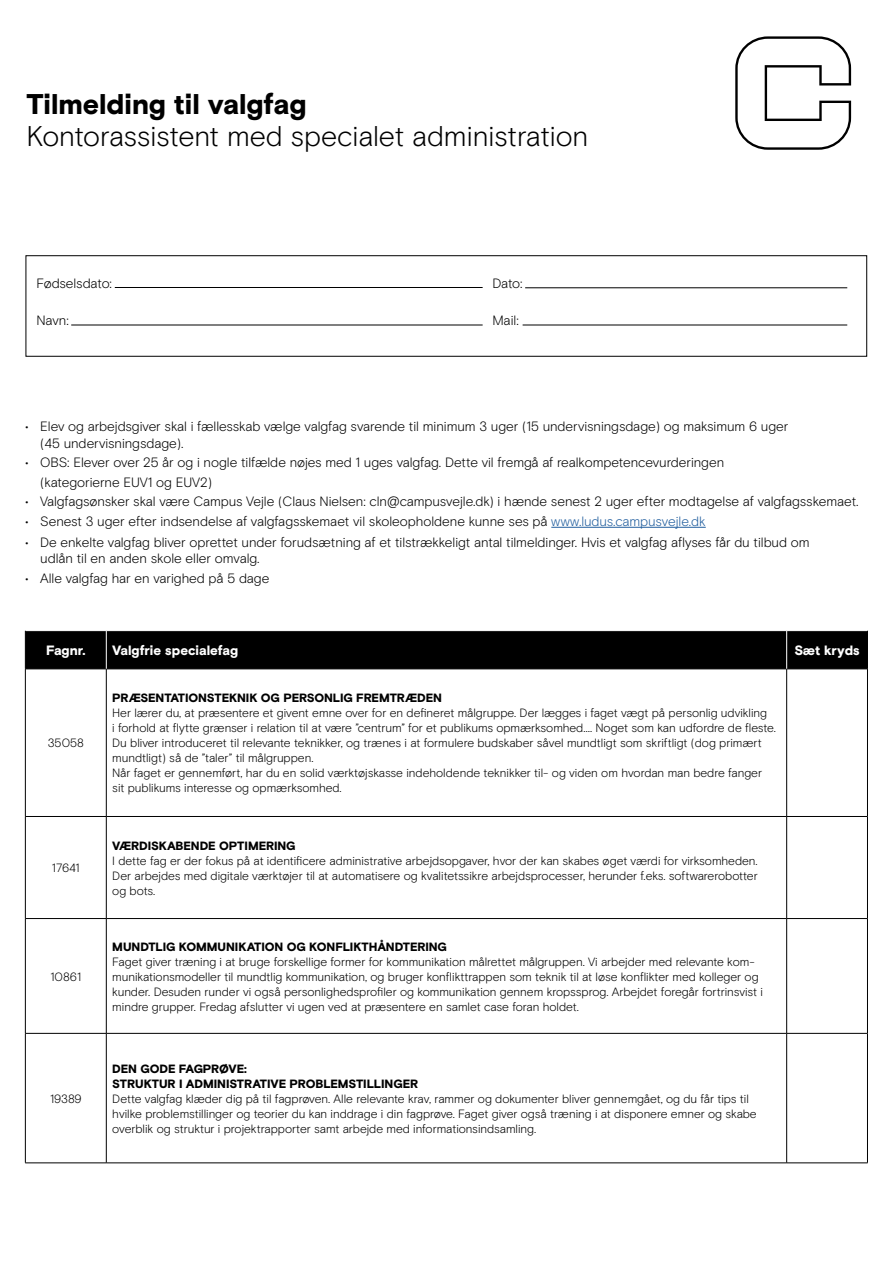
<style>
.page{position:relative;width:893px;height:1263px;background:#fff}
.page>*{position:absolute;margin:0;border:0;box-sizing:border-box;transform-origin:0 0}
.t1{font:300 28.5px "Basis Grotesque";letter-spacing:-.005em;color:#000}
.t2{font:900 28.5px "Basis Grotesque";color:#000}
.t3{font:300 13.5px/16.5px "Basis Grotesque";letter-spacing:-.005em;color:#000}
.t4{font:900 13.5px "Basis Grotesque";letter-spacing:-.01em;color:#fff}
.t5{font:300 12px/15px "Basis Grotesque";color:#000}
.t6{font:900 12px/15px "Basis Grotesque";letter-spacing:-.005em;color:#000}
.s1{color:#215e9e}
</style>
<div class="page">
<hr style="left:551px;top:527px;width:155px;height:1px;background:#215e9e">
<div style="left:26px;top:631px;width:841px;height:38px;background:#000"></div>
<hr style="left:25px;top:669px;width:81px;height:1px;background:#000">
<hr style="left:106px;top:669px;width:681px;height:1px;background:#000">
<hr style="left:106px;top:669px;width:1px;height:147px;background:#000">
<hr style="left:787px;top:669px;width:81px;height:1px;background:#000">
<hr style="left:786px;top:669px;width:1px;height:147px;background:#000">
<hr style="left:867px;top:669px;width:1px;height:147px;background:#000">
<hr style="left:25px;top:816px;width:81px;height:1px;background:#000">
<hr style="left:106px;top:816px;width:681px;height:1px;background:#000">
<hr style="left:106px;top:817px;width:1px;height:101px;background:#000">
<hr style="left:787px;top:816px;width:81px;height:1px;background:#000">
<hr style="left:786px;top:817px;width:1px;height:101px;background:#000">
<hr style="left:867px;top:817px;width:1px;height:101px;background:#000">
<hr style="left:25px;top:918px;width:81px;height:1px;background:#000">
<hr style="left:106px;top:918px;width:681px;height:1px;background:#000">
<hr style="left:106px;top:919px;width:1px;height:114px;background:#000">
<hr style="left:787px;top:918px;width:81px;height:1px;background:#000">
<hr style="left:786px;top:919px;width:1px;height:114px;background:#000">
<hr style="left:867px;top:919px;width:1px;height:114px;background:#000">
<hr style="left:25px;top:1033px;width:81px;height:1px;background:#000">
<hr style="left:106px;top:1033px;width:681px;height:1px;background:#000">
<hr style="left:106px;top:1033px;width:1px;height:130px;background:#000">
<hr style="left:787px;top:1033px;width:81px;height:1px;background:#000">
<hr style="left:786px;top:1033px;width:1px;height:130px;background:#000">
<hr style="left:867px;top:1033px;width:1px;height:130px;background:#000">
<hr style="left:25px;top:1162px;width:81px;height:1px;background:#000">
<hr style="left:106px;top:1162px;width:681px;height:1px;background:#000">
<hr style="left:787px;top:1162px;width:81px;height:1px;background:#000">
<hr style="left:25px;top:669px;width:1px;height:147px;background:#000">
<hr style="left:25px;top:817px;width:1px;height:101px;background:#000">
<hr style="left:25px;top:919px;width:1px;height:114px;background:#000">
<hr style="left:25px;top:1033px;width:1px;height:130px;background:#000">
<hr style="left:106px;top:631px;width:1px;height:38px;background:#fff">
<hr style="left:786px;top:631px;width:1px;height:38px;background:#fff">
<hr style="left:25px;top:631px;width:1px;height:38px;background:#000">
<hr style="left:867px;top:631px;width:1px;height:38px;background:#000">
<div style="left:26px;top:255px;width:841px;height:102px;border:1px solid #000"></div>
<hr style="left:115px;top:287px;width:368px;height:1px;background:#000">
<hr style="left:71px;top:325px;width:412px;height:1px;background:#000">
<hr style="left:523px;top:325px;width:324px;height:1px;background:#000">
<hr style="left:525px;top:288px;width:322px;height:1px;background:#000">
<svg style="left:735px;top:36px;width:116px;height:114px"></svg>
<h1 class="t2" style="left:26px;top:88px;width:282px">Tilmelding til valgfag</h1>
<h1 class="t1" style="left:26px;top:119px;width:564px">Kontorassistent med specialet administration</h1>
<p class="t3" style="left:36px;top:275px;width:77px">Fødselsdato:</p>
<p class="t3" style="left:492px;top:275px;width:32px">Dato:</p>
<p class="t3" style="left:36px;top:312px;width:34px">Navn:</p>
<p class="t3" style="left:492px;top:312px;width:28px">Mail:</p>
<p class="t3" style="left:40px;top:419px;width:750px;text-indent:-15px">• Elev og arbejdsgiver skal i fællesskab vælge valgfag svarende til minimum 3 uger (15 undervisningsdage) og maksimum 6 uger (45 undervisningsdage).</p>
<p class="t3" style="left:40px;top:453px;width:685px;line-height:19.5px;text-indent:-15px">• OBS: Elever over 25 år og i nogle tilfælde nøjes med 1 uges valgfag. Dette vil fremgå af realkompetencevurderingen (kategorierne EUV1 og EUV2)</p>
<p class="t3" style="left:25px;top:494px;width:835px">• Valgfagsønsker skal være Campus Vejle (Claus Nielsen: cln@campusvejle.dk) i hænde senest 2 uger efter modtagelse af valgfagsskemaet.</p>
<p class="t3" style="left:25px;top:513px;width:682px">• Senest 3 uger efter indsendelse af valgfagsskemaet vil skoleopholdene kunne ses på <span class="s1">www.ludus.campusvejle.dk</span></p>
<p class="t3" style="left:40px;top:534px;width:771px;text-indent:-15px">• De enkelte valgfag bliver oprettet under forudsætning af et tilstrækkeligt antal tilmeldinger. Hvis et valgfag aflyses får du tilbud om udlån til en anden skole eller omvalg.</p>
<p class="t3" style="left:25px;top:570px;width:246px">• Alle valgfag har en varighed på 5 dage</p>
<p class="t4" style="left:46px;top:642px;width:41px">Fagnr.</p>
<p class="t4" style="left:112px;top:642px;width:127px">Valgfrie specialefag</p>
<p class="t4" style="left:794px;top:642px;width:67px">Sæt kryds</p>
<p class="t5" style="left:48px;top:736px;width:38px">35058</p>
<p class="t5" style="left:52px;top:861px;width:29px">17641</p>
<p class="t5" style="left:51px;top:969px;width:32px">10861</p>
<p class="t5" style="left:50px;top:1091px;width:33px">19389</p>
<p class="t6" style="left:112px;top:691px;width:331px">PRÆSENTATIONSTEKNIK OG PERSONLIG FREMTRÆDEN</p>
<p class="t5" style="left:112px;top:706px;width:665px">Her lærer du, at præsentere et givent emne over for en defineret målgruppe. Der lægges i faget vægt på personlig udvikling<br>i forhold at flytte grænser i relation til at være ”centrum” for et publikums opmærksomhed…. Noget som kan udfordre de fleste.<br>Du bliver introduceret til relevante teknikker, og trænes i at formulere budskaber såvel mundtligt som skriftligt (dog primært mundtligt) så de ”taler” til målgruppen.<br>Når faget er gennemført, har du en solid værktøjskasse indeholdende teknikker til- og viden om hvordan man bedre fanger sit publikums interesse og opmærksomhed.</p>
<p class="t6" style="left:112px;top:839px;width:185px">VÆRDISKABENDE OPTIMERING</p>
<p class="t5" style="left:112px;top:853px;width:647px;text-align:justify">I dette fag er der fokus på at identificere administrative arbejdsopgaver, hvor der kan skabes øget værdi for virksomheden.<br>Der arbejdes med digitale værktøjer til at automatisere og kvalitetssikre arbejdsprocesser, herunder f.eks. softwarerobotter og bots.</p>
<p class="t6" style="left:112px;top:939px;width:336px">MUNDTLIG KOMMUNIKATION OG KONFLIKTHÅNDTERING</p>
<p class="t5" style="left:112px;top:954px;width:652px">Faget giver træning i at bruge forskellige former for kommunikation målrettet målgruppen. Vi arbejder med relevante kom&shy;munikationsmodeller til mundtlig kommunikation, og bruger konflikttrappen som teknik til at løse konflikter med kolleger og kunder. Desuden runder vi også personlighedsprofiler og kommunikation gennem kropssprog. Arbejdet foregår fortrinsvist i mindre grupper. Fredag afslutter vi ugen ved at præsentere en samlet case foran holdet.</p>
<p class="t6" style="left:112px;top:1062px;width:307px">DEN GODE FAGPRØVE:<br>STRUKTUR I ADMINISTRATIVE PROBLEMSTILLINGER</p>
<p class="t5" style="left:112px;top:1091px;width:646px">Dette valgfag klæder dig på til fagprøven. Alle relevante krav, rammer og dokumenter bliver gennemgået, og du får tips til hvilke problemstillinger og teorier du kan inddrage i din fagprøve. Faget giver også træning i at disponere emner og skabe overblik og struktur i projektrapporter samt arbejde med informationsindsamling.</p>
</div>
